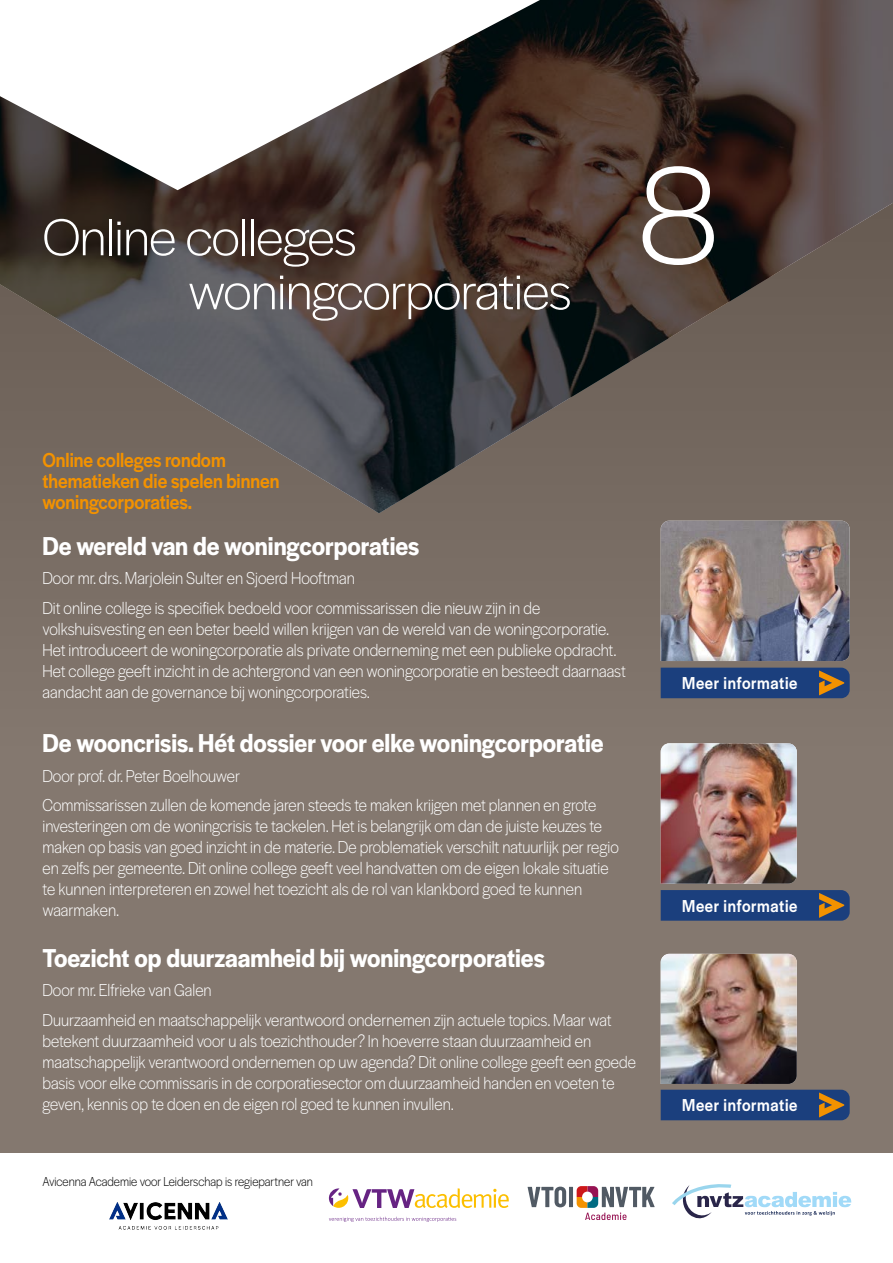
<style>
.page{position:relative;width:893px;height:1263px;background:#fff}
.page>*{position:absolute;margin:0;border:0;box-sizing:border-box;transform-origin:0 0}
.t1{font:300 144px "Halyard Display";color:#fff}
.t2{font:300 54px/54px "Halyard Display";letter-spacing:-.015em;color:#fff}
.t3{font:600 27px "Halyard Display";color:#fff;scale:.9 1}
.t4{font:500 21px/21px "Halyard Display";color:#f39200;scale:.9 1}
.t5{font:300 18px/21px "Halyard Display";color:#fff;scale:.9 1}
.t6{font:500 18px "Halyard Display";letter-spacing:.04em;color:#fff;scale:.9 1}
.t7{font:300 13.5px "Halyard Display";color:#000;scale:.9 1}
</style>
<div class="page">
<div style="left:0;top:0;width:893px;height:1152px;background:#84786f"></div>
<svg style="left:0;top:0;width:893px;height:513px"></svg>
<svg style="left:329px;top:1217px;width:127px;height:5px"></svg>
<svg style="left:329px;top:1188px;width:180px;height:20px"></svg>
<svg style="left:528px;top:1186px;width:127px;height:34px"></svg>
<svg style="left:672px;top:1184px;width:179px;height:35px"></svg>
<div style="left:661px;top:1090px;width:189px;height:30px;background:#1b3f7d"></div>
<svg style="left:661px;top:890px;width:189px;height:31px"></svg>
<div style="left:661px;top:668px;width:189px;height:30px;background:#1b3f7d"></div>
<img style="left:661px;top:743px;width:136px;height:141px">
<img style="left:661px;top:954px;width:136px;height:130px">
<img style="left:661px;top:521px;width:189px;height:140px">
<svg style="left:0;top:0;width:540px;height:190px;fill:#fff"></svg>
<img style="left:110px;top:1202px;width:118px;height:27px">
<h2 class="t2" style="left:188px;top:207px;width:385px;text-indent:-145px">Online colleges woningcorporaties</h2>
<h1 class="t1" style="left:638px;top:115px;width:82px">8</h1>
<p class="t4" style="left:43px;top:448px;width:265px">Online colleges rondom thematieken die spelen binnen woningcorporaties.</p>
<h3 class="t3" style="left:43px;top:526px;width:420px">De wereld van de woningcorporaties</h3>
<p class="t5" style="left:43px;top:562px;width:554px;line-height:29.5px">Door mr. drs. Marjolein Sulter en Sjoerd Hooftman<br>Dit online college is specifiek bedoeld voor commissarissen die nieuw zijn in de</p>
<p class="t5" style="left:43px;top:617px;width:650px">volkshuisvesting en een beter beeld willen krijgen van de wereld van de woningcorporatie.<br>Het introduceert de woningcorporatie als private onderneming met een publieke opdracht.<br>Het college geeft inzicht in de achtergrond van een woningcorporatie en besteedt daarnaast aandacht aan de governance bij woningcorporaties.</p>
<h3 class="t3" style="left:43px;top:724px;width:625px">De wooncrisis. Hét dossier voor elke woningcorporatie</h3>
<p class="t5" style="left:43px;top:760px;width:617px;line-height:29.5px">Door prof. dr. Peter Boelhouwer<br>Commissarissen zullen de komende jaren steeds te maken krijgen met plannen en grote</p>
<p class="t5" style="left:43px;top:815px;width:642px">investeringen om de woningcrisis te tackelen. Het is belangrijk om dan de juiste keuzes te maken op basis van goed inzicht in de materie. De problematiek verschilt natuurlijk per regio en zelfs per gemeente. Dit online college geeft veel handvatten om de eigen lokale situatie te kunnen interpreteren en zowel het toezicht als de rol van klankbord goed te kunnen waarmaken.</p>
<h3 class="t3" style="left:43px;top:939px;width:560px">Toezicht op duurzaamheid bij woningcorporaties</h3>
<p class="t5" style="left:43px;top:975px;width:634px;line-height:29.5px">Door mr. Elfrieke van Galen<br>Duurzaamheid en maatschappelijk verantwoord ondernemen zijn actuele topics. Maar wat</p>
<p class="t5" style="left:43px;top:1029px;width:661px">betekent duurzaamheid voor u als toezichthouder? In hoeverre staan duurzaamheid en maatschappelijk verantwoord ondernemen op uw agenda? Dit online college geeft een goede basis voor elke commissaris in de corporatiesector om duurzaamheid handen en voeten te geven, kennis op te doen en de eigen rol goed te kunnen invullen.</p>
<p class="t7" style="left:43px;top:1172px;width:302px">Avicenna Academie voor Leiderschap is regiepartner van</p>
<p class="t6" style="left:682px;top:670px;width:130px">Meer informatie</p>
<p class="t6" style="left:682px;top:893px;width:130px">Meer informatie</p>
<p class="t6" style="left:682px;top:1092px;width:130px">Meer informatie</p>
</div>
